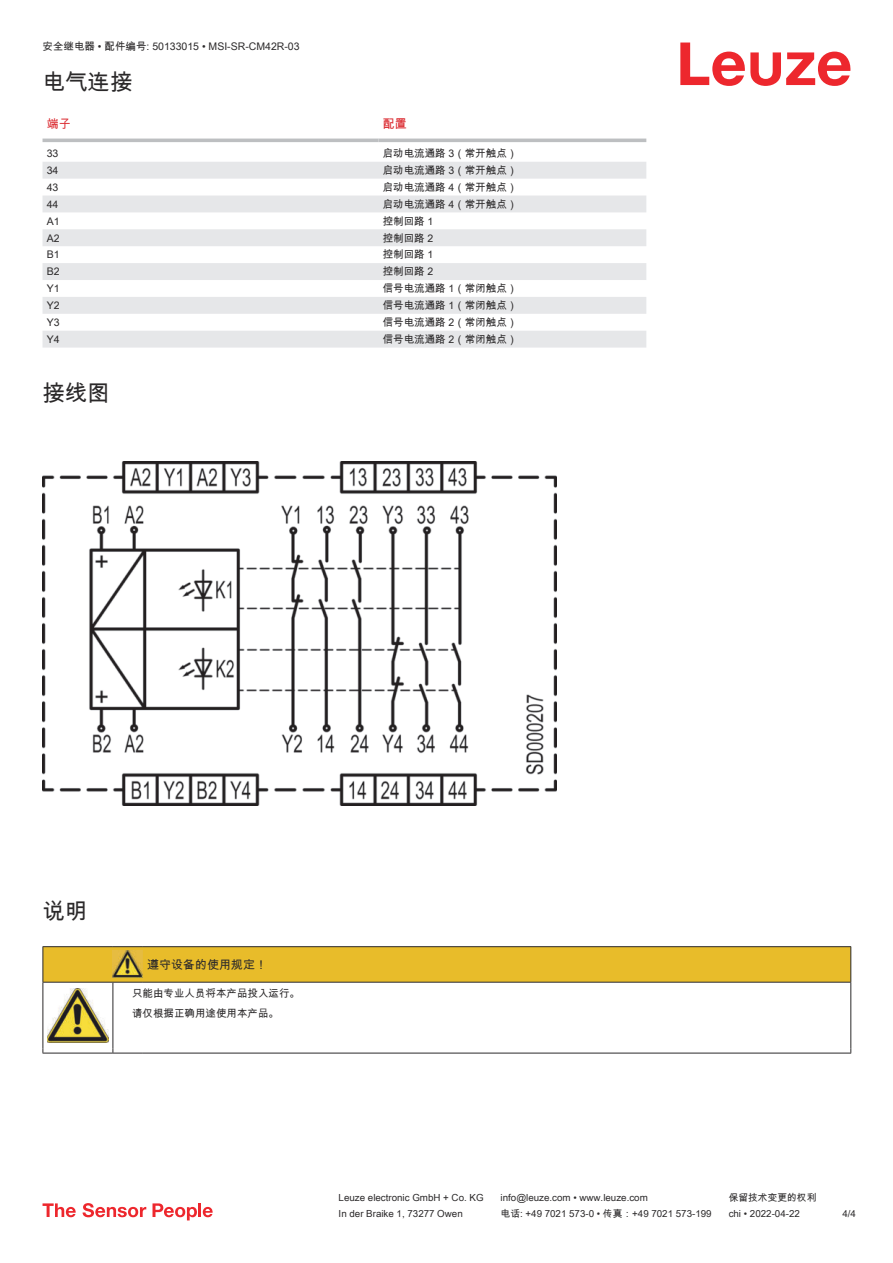
<style>
.page{position:relative;width:893px;height:1263px;background:#fff}
.page>*{position:absolute;margin:0;border:0;box-sizing:border-box;transform-origin:0 0}
.t1{font:22.5px "Arial Unicode MS";color:#2b292a}
.t2{font:12px "Arial Unicode MS";color:#2b292a}
.t3{font:12px "Arial Unicode MS";color:#db2a30}
.t4{font:10.5px/20.2px "Arial Unicode MS";color:#2b292a}
.t5{font:9.75px "Arial Unicode MS";color:#2b292a}
</style>
<div class="page">
<svg style="left:680px;top:43px;width:170px;height:43px"></svg>
<svg style="left:43px;top:138px;width:603px;height:1px"></svg>
<svg style="left:43px;top:162px;width:603px;height:186px;fill:#e6e7e9"></svg>
<hr style="left:43px;top:139px;width:335px;height:3px;background:#bdbfc1">
<hr style="left:378px;top:139px;width:268px;height:3px;background:#bdbfc1">
<svg style="left:43px;top:1203px;width:33px;height:14px"></svg>
<svg style="left:83px;top:1203px;width:63px;height:14px"></svg>
<svg style="left:153px;top:1203px;width:44px;height:17px"></svg>
<hr style="left:198px;top:1203px;width:3px;height:14px;background:#ed272d">
<svg style="left:203px;top:1207px;width:10px;height:10px"></svg>
<img style="left:43px;top:461px;width:513px;height:345px">
<svg style="left:44px;top:1024px;width:806px;height:29px"></svg>
<hr style="left:43px;top:946px;width:70px;height:1px;background:#2b292a">
<hr style="left:113px;top:946px;width:30px;height:1px;background:#2b292a">
<hr style="left:143px;top:946px;width:708px;height:1px;background:#2b292a">
<hr style="left:43px;top:982px;width:1px;height:66px;background:#2b292a">
<hr style="left:113px;top:982px;width:1px;height:66px;background:#2b292a">
<hr style="left:850px;top:982px;width:1px;height:66px;background:#2b292a">
<hr style="left:43px;top:1053px;width:70px;height:1px;background:#2b292a">
<hr style="left:113px;top:1053px;width:30px;height:1px;background:#2b292a">
<hr style="left:143px;top:1053px;width:708px;height:1px;background:#2b292a">
<img style="left:47px;top:1024px;width:61px;height:18px">
<svg style="left:43px;top:947px;width:808px;height:77px"></svg>
<p class="t4" style="left:43px;top:36px;width:259px">安全继电器 • 配件编号: 50133015 • MSI-SR-CM42R-03</p>
<h1 class="t1" style="left:43px;top:66px;width:91px">电气连接</h1>
<p class="t3" style="left:47px;top:115px;width:25px">端子</p>
<p class="t3" style="left:383px;top:115px;width:25px">配置</p>
<p class="t4" style="left:47px;top:143px;width:13px">33</p>
<p class="t4" style="left:383px;top:143px;width:136px">启动电流通路 3（常开触点）</p>
<p class="t4" style="left:47px;top:160px;width:13px">34</p>
<p class="t4" style="left:383px;top:160px;width:136px">启动电流通路 3（常开触点）</p>
<p class="t4" style="left:47px;top:177px;width:13px">43</p>
<p class="t4" style="left:383px;top:177px;width:136px">启动电流通路 4（常开触点）</p>
<p class="t4" style="left:47px;top:194px;width:13px">44</p>
<p class="t4" style="left:383px;top:194px;width:136px">启动电流通路 4（常开触点）</p>
<p class="t4" style="left:47px;top:211px;width:14px">A1</p>
<p class="t4" style="left:383px;top:211px;width:52px">控制回路 1</p>
<p class="t4" style="left:47px;top:227px;width:14px">A2</p>
<p class="t4" style="left:383px;top:227px;width:52px">控制回路 2</p>
<p class="t4" style="left:47px;top:244px;width:14px">B1</p>
<p class="t4" style="left:383px;top:244px;width:52px">控制回路 1</p>
<p class="t4" style="left:47px;top:261px;width:14px">B2</p>
<p class="t4" style="left:383px;top:261px;width:52px">控制回路 2</p>
<p class="t4" style="left:47px;top:278px;width:14px">Y1</p>
<p class="t4" style="left:383px;top:278px;width:136px">信号电流通路 1（常闭触点）</p>
<p class="t4" style="left:47px;top:295px;width:14px">Y2</p>
<p class="t4" style="left:383px;top:295px;width:136px">信号电流通路 1（常闭触点）</p>
<p class="t4" style="left:47px;top:312px;width:14px">Y3</p>
<p class="t4" style="left:383px;top:312px;width:136px">信号电流通路 2（常闭触点）</p>
<p class="t4" style="left:47px;top:329px;width:14px">Y4</p>
<p class="t4" style="left:383px;top:329px;width:136px">信号电流通路 2（常闭触点）</p>
<h1 class="t1" style="left:43px;top:377px;width:69px">接线图</h1>
<h1 class="t1" style="left:43px;top:895px;width:46px">说明</h1>
<p class="t2" style="left:147px;top:956px;width:121px">遵守设备的使用规定！</p>
<p class="t4" style="left:132px;top:983px;width:169px">只能由专业人员将本产品投入运行。请仅根据正确用途使用本产品。</p>
<p class="t5" style="left:339px;top:1191px;width:146px">Leuze electronic GmbH + Co. KG</p>
<p class="t5" style="left:501px;top:1191px;width:149px">info@leuze.com • www.leuze.com</p>
<p class="t5" style="left:729px;top:1191px;width:89px">保留技术变更的权利</p>
<p class="t5" style="left:339px;top:1206px;width:126px">In der Braike 1, 73277 Owen</p>
<p class="t5" style="left:501px;top:1206px;width:212px">电话: +49 7021 573-0 • 传真：+49 7021 573-199</p>
<p class="t5" style="left:729px;top:1206px;width:73px">chi • 2022-04-22</p>
<p class="t5" style="left:842px;top:1206px;width:15px">4 /4</p>
</div>
